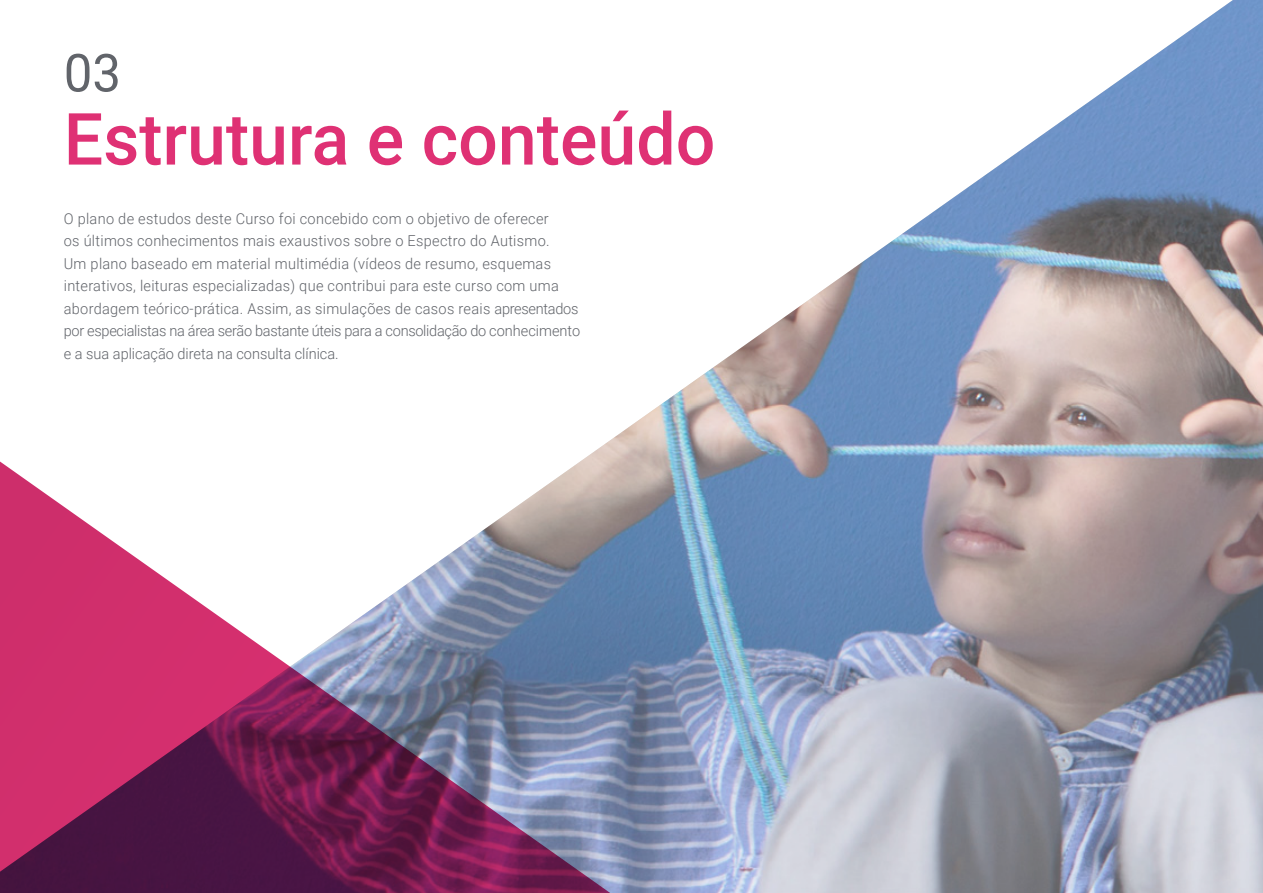
<style>
.page{position:relative;width:1263px;height:893px;background:#fff}
.page>*{position:absolute;margin:0;border:0;box-sizing:border-box;transform-origin:0 0}
.t1{font:500 72px "Roboto";color:#df3174}
.t2{font:52.5px "Roboto";color:#61646a}
.t3{font:300 15px/22.5px "Roboto";letter-spacing:.02em;color:#61646a}
</style>
<div class="page">
<img style="left:602px;top:0;width:661px;height:893px">
<svg style="left:0;top:446px;width:640px;height:447px"></svg>
<h2 class="t2" style="left:64px;top:36px;width:59px">03</h2>
<h1 class="t1" style="left:64px;top:89px;width:653px">Estrutura e conteúdo</h1>
<p class="t3" style="left:64px;top:207px;width:518px">O plano de estudos deste Curso foi concebido com o objetivo de oferecer<br>os últimos conhecimentos mais exaustivos sobre o Espectro do Autismo.<br>Um plano baseado em material multimédia (vídeos de resumo, esquemas interativos, leituras especializadas) que contribui para este curso com uma abordagem teórico-prática. Assim, as simulações de casos reais apresentados por especialistas na área serão bastante úteis para a consolidação do conhecimento e a sua aplicação direta na consulta clínica.</p>
</div>
